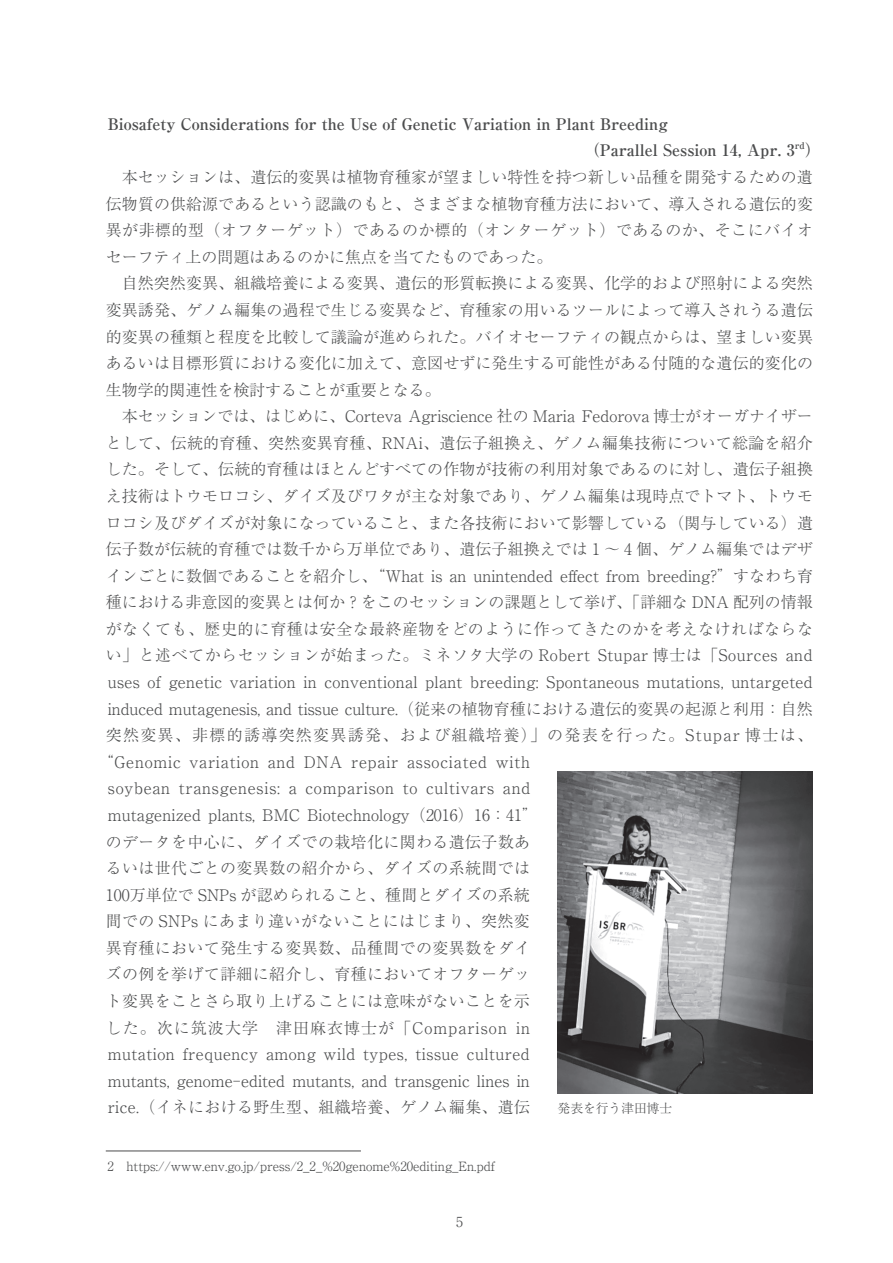
<style>
.page{position:relative;width:893px;height:1263px;background:#fff}
.page>*{position:absolute;margin:0;border:0;box-sizing:border-box;transform-origin:0 0}
.t1{font:15.9px/26.5px "Ryumin Pro Light 90 msp RKSJ H";letter-spacing:.02em;color:#4b4c4d;text-align:justify}
.t2{font:15.9px "Ryumin Pro Light 90 msp RKSJ H";color:#4b4c4d}
.t3{font:15.9px/26.5px "Ryumin Pro Bold 90 msp RKSJ H";color:#4b4c4d}
.t4{font:15.9px "Ryumin Pro Light 90 msp RKSJ H";letter-spacing:.05em;color:#4b4c4d}
.t5{font:15.9px "Ryumin Pro Light 90 msp RKSJ H";letter-spacing:.085em;color:#4b4c4d}
.t6{font:15.9px "Ryumin Pro Light 90 msp RKSJ H";letter-spacing:.07em;color:#4b4c4d}
.t7{font:13.8px "Ryumin Pro Light 90 msp RKSJ H";color:#4b4c4d}
.t8{font:12.75px "Ryumin Pro Light 90 msp RKSJ H";color:#4b4c4d}
.t9{font:9.3px "Ryumin Pro Bold 90 msp RKSJ H";color:#4b4c4d}
.s1{font-family:"Ryumin Pr 5 Light 90 msp RKSJ H"}
</style>
<div class="page">
<hr style="left:106px;top:1151px;width:255px;height:1px;background:#4b4c4d">
<img style="left:557px;top:772px;width:256px;height:322px">
<p class="t3" style="left:584px;top:113px;width:212px;text-indent:-476px">Biosafety Considerations for the Use of Genetic Variation in Plant Breeding<br>（Parallel Session 14, Apr. 3</p>
<p class="t9" style="left:795px;top:142px;width:11px">rd</p>
<p class="t3" style="left:805px;top:139px;width:17px">）</p>
<p class="t1" style="left:106px;top:166px;width:709px;text-indent:16px">本セッションは、遺伝的変異は植物育種家が望ましい特性を持つ新しい品種を開発するための遺伝物質の供給源であるという認識のもと、さまざまな植物育種方法において、導入される遺伝的変異が非標的型（オフターゲット）であるのか標的（オンターゲット）であるのか、そこにバイオセーフティ上の問題はあるのかに焦点を当てたものであった。</p>
<p class="t1" style="left:106px;top:272px;width:709px;text-indent:16px">自然突然変異、組織培養による変異、遺伝的形質転換による変異、化学的および照射による突然変異誘発、ゲノム編集の過程で生じる変異など、育種家の用いるツールによって導入されうる遺伝的変異の種類と程度を比較して議論が進められた。バイオセーフティの観点からは、望ましい変異あるいは目標形質における変化に加えて、意図せずに発生する可能性がある付随的な遺伝的変化の生物学的関連性を検討することが重要となる。</p>
<p class="t2" style="left:122px;top:410px;width:692px">本セッションでは、はじめに、Corteva Agriscience 社の Maria Fedorova 博士がオーガナイザー</p>
<p class="t1" style="left:106px;top:432px;width:709px">として、伝統的育種、突然変異育種、RNAi、遺伝子組換え、ゲノム編集技術について総論を紹介</p>
<p class="t1" style="left:106px;top:458px;width:709px">した。そして、伝統的育種はほとんどすべての作物が技術の利用対象であるのに対し、遺伝子組換</p>
<p class="t1" style="left:106px;top:485px;width:709px">え技術はトウモロコシ、ダイズ及びワタが主な対象であり、ゲノム編集は現時点でトマト、トウモ</p>
<p class="t1" style="left:106px;top:511px;width:709px">ロコシ及びダイズが対象になっていること、また各技術において影響している（関与している）遺</p>
<p class="t1" style="left:106px;top:538px;width:708px">伝子数が伝統的育種では数千から万単位であり、遺伝子組換えでは <span class="s1">1</span> ～ <span class="s1">4</span> 個、ゲノム編集ではデザ</p>
<p class="t2" style="left:106px;top:570px;width:709px">インごとに数個であることを紹介し、“What is an unintended effect from breeding?”すなわち育</p>
<p class="t2" style="left:106px;top:596px;width:708px">種における非意図的変異とは何か？をこのセッションの課題として挙げ、「詳細な DNA 配列の情報</p>
<p class="t1" style="left:106px;top:618px;width:709px">がなくても、歴史的に育種は安全な最終産物をどのように作ってきたのかを考えなければならな</p>
<p class="t1" style="left:106px;top:644px;width:708px">い」と述べてからセッションが始まった。ミネソタ大学の Robert Stupar 博士は「Sources and</p>
<p class="t1" style="left:108px;top:671px;width:706px">uses of genetic variation in conventional plant breeding: Spontaneous mutations, untargeted</p>
<p class="t2" style="left:108px;top:703px;width:706px">induced mutagenesis, and tissue culture.（従来の植物育種における遺伝的変異の起源と利用：自然</p>
<p class="t5" style="left:106px;top:729px;width:709px">突然変異、非標的誘導突然変異誘発、および組織培養）」の発表を行った。Stupar 博士は、</p>
<p class="t4" style="left:98px;top:756px;width:434px">“Genomic variation and DNA repair associated with</p>
<p class="t4" style="left:108px;top:782px;width:424px">soybean transgenesis: a comparison to cultivars and</p>
<p class="t1" style="left:108px;top:804px;width:432px">mutagenized plants, BMC Biotechnology（2016）16：41”</p>
<p class="t1" style="left:106px;top:830px;width:426px">のデータを中心に、ダイズでの栽培化に関わる遺伝子数あ</p>
<p class="t1" style="left:106px;top:857px;width:426px">るいは世代ごとの変異数の紹介から、ダイズの系統間では</p>
<p class="t1" style="left:106px;top:884px;width:425px">100万単位で SNPs が認められること、種間とダイズの系統</p>
<p class="t1" style="left:106px;top:910px;width:426px">間での SNPs にあまり違いがないことにはじまり、突然変</p>
<p class="t1" style="left:106px;top:937px;width:426px">異育種において発生する変異数、品種間での変異数をダイ</p>
<p class="t1" style="left:106px;top:963px;width:426px">ズの例を挙げて詳細に紹介し、育種においてオフターゲッ</p>
<p class="t1" style="left:106px;top:990px;width:426px">ト変異をことさら取り上げることには意味がないことを示</p>
<p class="t6" style="left:106px;top:1022px;width:426px">した。次に筑波大学　津田麻衣博士が「Comparison in</p>
<p class="t1" style="left:108px;top:1043px;width:423px">mutation frequency among wild types, tissue cultured</p>
<p class="t1" style="left:108px;top:1070px;width:423px">mutants, genome-edited mutants, and transgenic lines in</p>
<p class="t1" style="left:108px;top:1096px;width:424px">rice.（イネにおける野生型、組織培養、ゲノム編集、遺伝</p>
<p class="t8" style="left:557px;top:1104px;width:116px">発表を行う津田博士</p>
<p class="t8" style="left:107px;top:1161px;width:389px">2　https://www.env.go.jp/press/2_2_%20genome%20editing_En.pdf</p>
<p class="t7" style="left:456px;top:1217px;width:8px">5</p>
</div>
